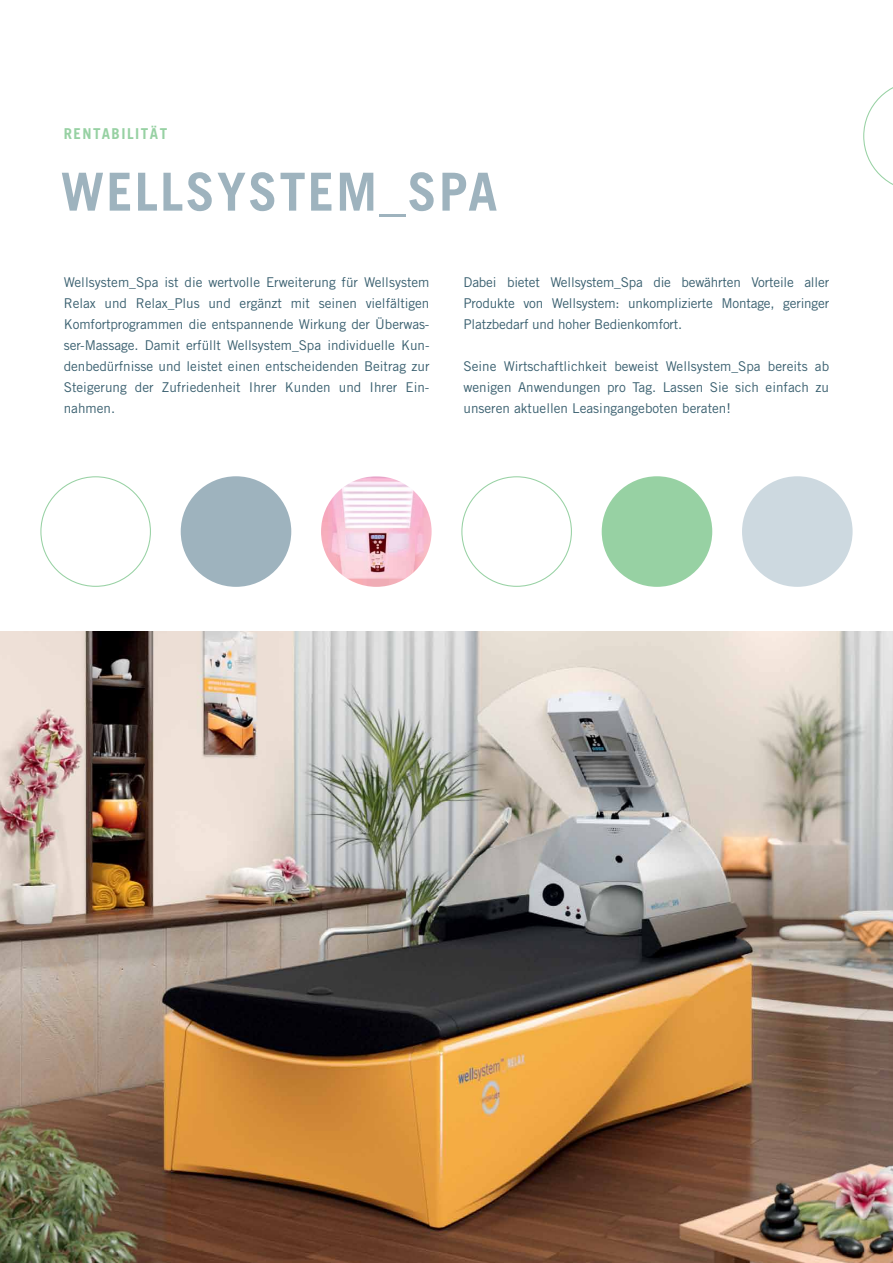
<style>
.page{position:relative;width:893px;height:1263px;background:#fff}
.page>*{position:absolute;margin:0;border:0;box-sizing:border-box;transform-origin:0 0}
.t1{font:700 52.5px "Trade Gothic";letter-spacing:.04em;color:#9eb3be}
.t2{font:700 15px "Trade Gothic";letter-spacing:.1em;color:#97d1a3}
.t3{font:13.5px/21px "Trade Gothic";color:#395f6f;text-align:justify}
</style>
<div class="page">
<svg style="left:863px;top:87px;width:30px;height:98px"></svg>
<img style="left:0;top:631px;width:893px;height:632px">
<div style="left:742px;top:476px;width:111px;height:111px;background:#cdd9e0;border-radius:50%"></div>
<div style="left:602px;top:476px;width:110px;height:111px;background:#97d1a3;border-radius:50%"></div>
<div style="left:181px;top:476px;width:110px;height:111px;background:#9eb3be;border-radius:50%"></div>
<img style="left:321px;top:476px;width:111px;height:111px;border-radius:55px">
<p class="t2" style="left:64px;top:125px;width:105px">RENTABILITÄT</p>
<h1 class="t1" style="left:61px;top:160px;width:438px">WELLSYSTEM_SPA</h1>
<p class="t3" style="left:64px;top:271px;width:367px">Wellsystem_Spa ist die wertvolle Erweiterung für Wellsystem Relax und Relax_Plus und ergänzt mit seinen vielfältigen Komfortprogrammen die entspannende Wirkung der Überwas&shy;ser-Massage. Damit erfüllt Wellsystem_Spa individuelle Kun&shy;denbedürfnisse und leistet einen entscheidenden Beitrag zur Steigerung der Zufriedenheit Ihrer Kunden und Ihrer Ein&shy;nahmen.</p>
<p class="t3" style="left:463px;top:271px;width:367px">Dabei bietet Wellsystem_Spa die bewährten Vorteile aller Produkte von Wellsystem: unkomplizierte Montage, geringer Platzbedarf und hoher Bedienkomfort.</p>
<p class="t3" style="left:463px;top:355px;width:367px">Seine Wirtschaftlichkeit beweist Wellsystem_Spa bereits ab wenigen Anwendungen pro Tag. Lassen Sie sich einfach zu unseren aktuellen Leasingangeboten beraten!</p>
</div>
